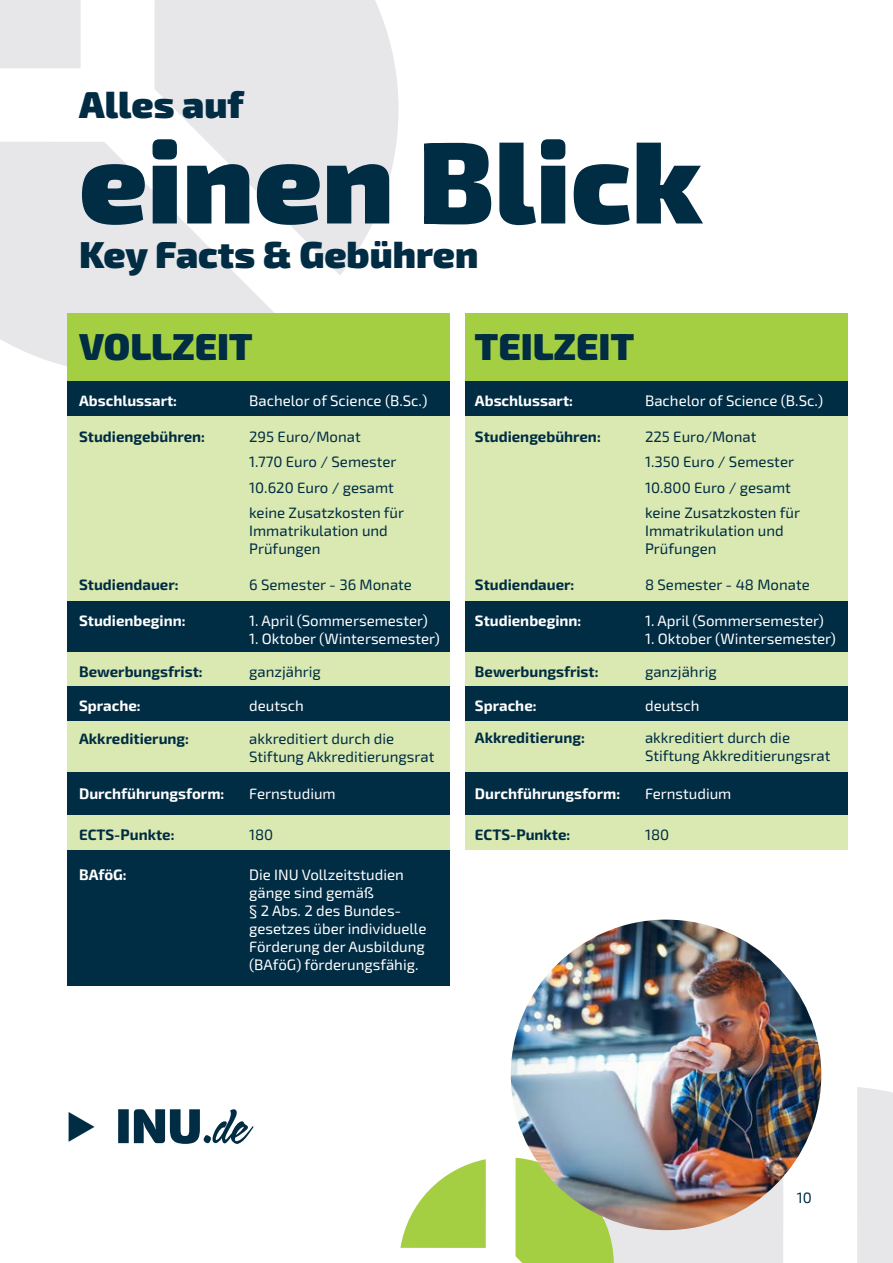
<style>
.page{position:relative;width:893px;height:1263px;background:#fff}
.page>*{position:absolute;margin:0;border:0;box-sizing:border-box;transform-origin:0 0}
.t1{font:900 115.5px "Exo 2";color:#002c44}
.t2{font:900 37.5px "Exo 2";color:#002c44}
.t3{font:15px/25.5px "Exo 2";color:#002c44}
.t4{font:15px/18px "Exo 2";color:#fff}
.t5{font:700 15px "Exo 2";color:#002c44}
.t6{font:700 15px "Exo 2";color:#fff}
</style>
<div class="page">
<div style="left:857px;top:1087px;width:36px;height:176px;background:#e7e7ea"></div>
<svg style="left:400px;top:1159px;width:86px;height:89px"></svg>
<svg style="left:515px;top:1123px;width:268px;height:140px;background:#c9dc9d"></svg>
<svg style="left:0;top:142px;width:287px;height:233px;background:#e9e9eb"></svg>
<div style="left:0;top:0;width:81px;height:68px;background:#e7e7ea"></div>
<svg style="left:155px;top:0;width:244px;height:275px;fill:#e7e7ea"></svg>
<div style="left:118px;top:1109px;width:11px;height:34px;background:#002c44"></div>
<svg style="left:134px;top:1109px;width:66px;height:35px"></svg>
<div style="left:204px;top:1135px;width:7px;height:8px;background:#002c44;border-radius:3px"></div>
<svg style="left:213px;top:1109px;width:41px;height:35px"></svg>
<div style="left:465px;top:313px;width:383px;height:68px;background:#a5cf42"></div>
<div style="left:465px;top:415px;width:383px;height:187px;background:#d9e9b1"></div>
<div style="left:465px;top:705px;width:383px;height:85px;background:#d9e9b1"></div>
<div style="left:465px;top:602px;width:383px;height:51px;background:#002c44"></div>
<div style="left:465px;top:772px;width:383px;height:69px;background:#002c44"></div>
<div style="left:465px;top:381px;width:383px;height:34px;background:#002c44"></div>
<div style="left:465px;top:653px;width:383px;height:34px;background:#d9e9b1"></div>
<div style="left:465px;top:815px;width:383px;height:34px;background:#d9e9b1"></div>
<div style="left:465px;top:686px;width:383px;height:34px;background:#002c44"></div>
<div style="left:68px;top:314px;width:382px;height:67px;background:#a5cf42"></div>
<div style="left:68px;top:415px;width:382px;height:187px;background:#d9e9b1"></div>
<div style="left:68px;top:705px;width:382px;height:85px;background:#d9e9b1"></div>
<div style="left:68px;top:849px;width:382px;height:137px;background:#002c44"></div>
<div style="left:68px;top:602px;width:382px;height:51px;background:#002c44"></div>
<div style="left:68px;top:772px;width:382px;height:69px;background:#002c44"></div>
<div style="left:68px;top:381px;width:382px;height:34px;background:#002c44"></div>
<div style="left:68px;top:653px;width:382px;height:34px;background:#d9e9b1"></div>
<div style="left:68px;top:815px;width:382px;height:34px;background:#d9e9b1"></div>
<div style="left:68px;top:686px;width:382px;height:34px;background:#002c44"></div>
<img style="left:511px;top:920px;width:310px;height:310px;border-radius:155px">
<h2 class="t2" style="left:79px;top:79px;width:166px">Alles auf</h2>
<h1 class="t1" style="left:79px;top:102px;width:624px">einen Blick</h1>
<h2 class="t2" style="left:79px;top:229px;width:401px">Key Facts &amp; Gebühren</h2>
<h2 class="t2" style="left:79px;top:321px;width:175px">VOLLZEIT</h2>
<h2 class="t2" style="left:475px;top:321px;width:161px">TEILZEIT</h2>
<p class="t6" style="left:79px;top:390px;width:100px">Abschlussart:</p>
<p class="t4" style="left:249px;top:391px;width:180px">Bachelor of Science (B.Sc.)</p>
<p class="t6" style="left:475px;top:390px;width:100px">Abschlussart:</p>
<p class="t4" style="left:645px;top:391px;width:180px">Bachelor of Science (B.Sc.)</p>
<p class="t5" style="left:79px;top:426px;width:127px">Studiengebühren:</p>
<p class="t3" style="left:249px;top:423px;width:156px">295 Euro/Monat<br>1.770 Euro / Semester<br>10.620 Euro / gesamt keine Zusatzkosten für</p>
<p class="t3" style="left:249px;top:521px;width:140px;line-height:18px">Immatrikulation und<br>Prüfungen</p>
<p class="t5" style="left:79px;top:575px;width:101px">Studiendauer:</p>
<p class="t3" style="left:249px;top:572px;width:164px">6 Semester - 36 Monate</p>
<p class="t5" style="left:475px;top:426px;width:127px">Studiengebühren:</p>
<p class="t3" style="left:645px;top:423px;width:156px">225 Euro/Monat<br>1.350 Euro / Semester<br>10.800 Euro / gesamt keine Zusatzkosten für</p>
<p class="t3" style="left:645px;top:521px;width:140px;line-height:18px">Immatrikulation und<br>Prüfungen</p>
<p class="t5" style="left:475px;top:574px;width:101px">Studiendauer:</p>
<p class="t3" style="left:645px;top:572px;width:166px">8 Semester - 48 Monate</p>
<p class="t6" style="left:79px;top:610px;width:108px">Studienbeginn:</p>
<p class="t4" style="left:249px;top:611px;width:180px">1. April (Sommersemester)</p>
<p class="t4" style="left:249px;top:629px;width:192px">1. Oktober (Wintersemester)</p>
<p class="t6" style="left:475px;top:610px;width:108px">Studienbeginn:</p>
<p class="t4" style="left:645px;top:611px;width:180px">1. April (Sommersemester)</p>
<p class="t4" style="left:645px;top:629px;width:192px">1. Oktober (Wintersemester)</p>
<p class="t5" style="left:79px;top:661px;width:125px">Bewerbungsfrist:</p>
<p class="t3" style="left:249px;top:659px;width:73px">ganzjährig</p>
<p class="t5" style="left:475px;top:661px;width:125px">Bewerbungsfrist:</p>
<p class="t3" style="left:645px;top:658px;width:73px">ganzjährig</p>
<p class="t6" style="left:79px;top:695px;width:63px">Sprache:</p>
<p class="t4" style="left:249px;top:696px;width:56px">deutsch</p>
<p class="t6" style="left:475px;top:695px;width:63px">Sprache:</p>
<p class="t4" style="left:645px;top:696px;width:56px">deutsch</p>
<p class="t5" style="left:79px;top:728px;width:112px">Akkreditierung:</p>
<p class="t3" style="left:249px;top:729px;width:187px;line-height:18px">akkreditiert durch die<br>Stiftung Akkreditierungsrat</p>
<p class="t5" style="left:475px;top:728px;width:112px">Akkreditierung:</p>
<p class="t3" style="left:645px;top:729px;width:187px;line-height:18px">akkreditiert durch die<br>Stiftung Akkreditierungsrat</p>
<p class="t6" style="left:79px;top:783px;width:147px">Durchführungsform:</p>
<p class="t4" style="left:249px;top:784px;width:88px">Fernstudium</p>
<p class="t6" style="left:475px;top:783px;width:147px">Durchführungsform:</p>
<p class="t4" style="left:645px;top:784px;width:88px">Fernstudium</p>
<p class="t5" style="left:79px;top:824px;width:97px">ECTS-Punkte:</p>
<p class="t3" style="left:249px;top:821px;width:26px">180</p>
<p class="t5" style="left:475px;top:824px;width:97px">ECTS-Punkte:</p>
<p class="t3" style="left:645px;top:821px;width:26px">180</p>
<p class="t6" style="left:79px;top:864px;width:49px">BAföG:</p>
<p class="t4" style="left:249px;top:865px;width:179px">Die INU Vollzeitstudien gänge sind gemäß<br>§ 2 Abs. 2 des Bundes&shy;gesetzes über individuelle<br>Förderung der Ausbildung (BAföG) förderungsfähig.</p>
<p class="t3" style="left:797px;top:1184px;width:17px">10</p>
</div>
